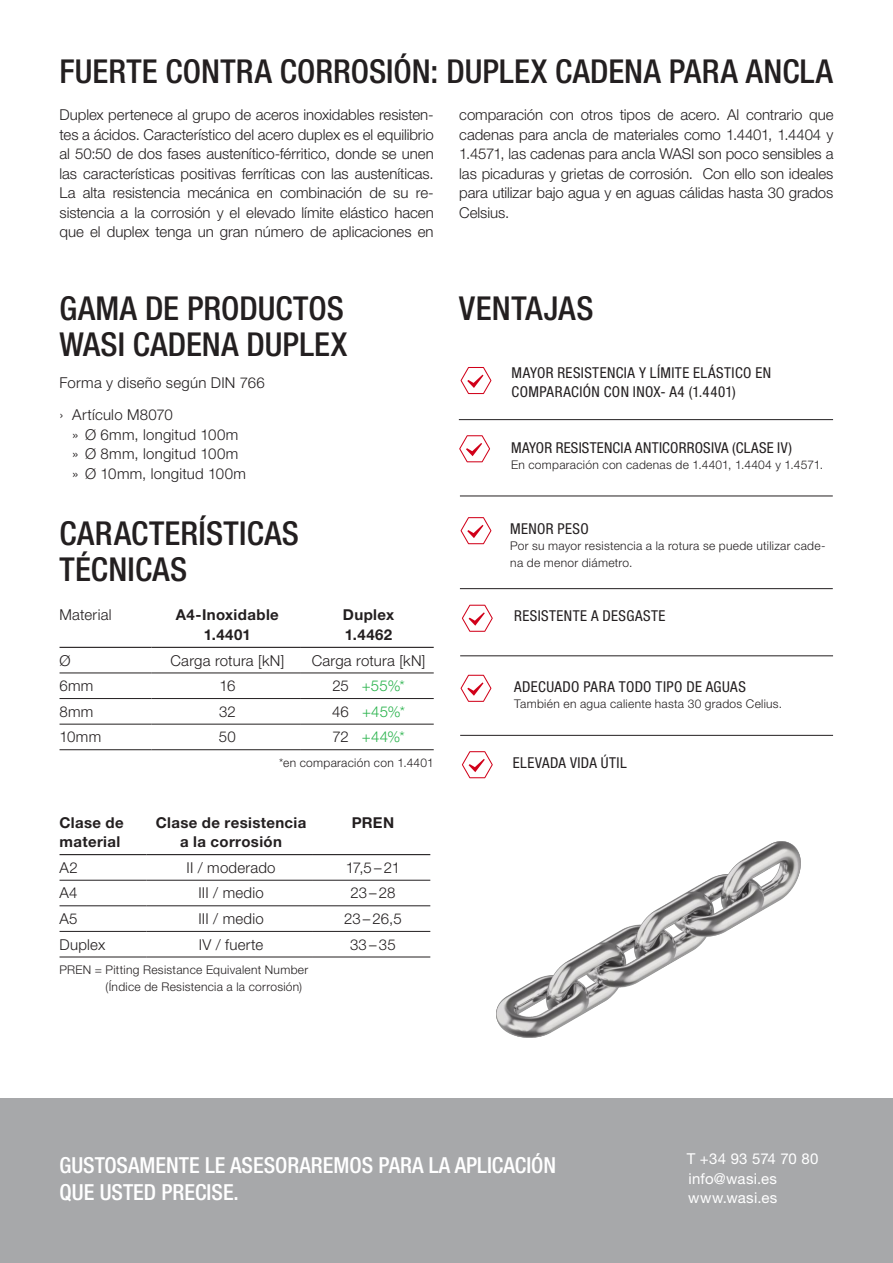
<style>
.page{position:relative;width:893px;height:1263px;background:#fff}
.page>*{position:absolute;margin:0;border:0;box-sizing:border-box;transform-origin:0 0}
.t1{font:500 condensed 33px/36.3px "Helvetica Neue LT Std";letter-spacing:.005em;color:#231f20}
.t2{font:500 condensed 22.2px/26.5px "Helvetica Neue LT Std";color:#fff}
.t3{font:300 15px/19.5px "Helvetica Neue LT Std";letter-spacing:.01em;color:#231f20;text-align:justify}
.t4{font:condensed 15px/19.5px "Helvetica Neue LT Std";letter-spacing:.025em;color:#231f20}
.t5{font:700 15px/19.5px "Helvetica Neue LT Std";letter-spacing:.025em;color:#231f20;text-align:center}
.t6{font:15px/19.5px "Helvetica Neue LT Std";letter-spacing:.015em;color:#fff}
.t7{font:300 15px "Helvetica Neue LT Std";letter-spacing:.01em;color:#28b24b}
.t8{font:300 12px/16.5px "Helvetica Neue LT Std";letter-spacing:.025em;color:#231f20}
.s1{color:#231f20}
</style>
<div class="page">
<div style="left:0;top:1098px;width:893px;height:165px;background:#a7a8aa"></div>
<hr style="left:60px;top:673px;width:91px;height:1px;background:#231f20">
<hr style="left:151px;top:673px;width:150px;height:1px;background:#231f20">
<hr style="left:301px;top:673px;width:133px;height:1px;background:#231f20">
<hr style="left:60px;top:698px;width:91px;height:1px;background:#231f20">
<hr style="left:151px;top:698px;width:150px;height:1px;background:#231f20">
<hr style="left:301px;top:698px;width:133px;height:1px;background:#231f20">
<hr style="left:60px;top:724px;width:91px;height:1px;background:#231f20">
<hr style="left:151px;top:724px;width:150px;height:1px;background:#231f20">
<hr style="left:301px;top:724px;width:133px;height:1px;background:#231f20">
<hr style="left:60px;top:749px;width:91px;height:1px;background:#231f20">
<hr style="left:151px;top:749px;width:150px;height:1px;background:#231f20">
<hr style="left:301px;top:749px;width:133px;height:1px;background:#231f20">
<hr style="left:60px;top:647px;width:91px;height:1px;background:#231f20">
<hr style="left:151px;top:647px;width:150px;height:1px;background:#231f20">
<hr style="left:301px;top:647px;width:133px;height:1px;background:#231f20">
<svg style="left:460px;top:367px;width:31px;height:27px"></svg>
<hr style="left:459px;top:419px;width:374px;height:1px;background:#231f20">
<svg style="left:460px;top:517px;width:31px;height:27px"></svg>
<svg style="left:462px;top:605px;width:31px;height:27px"></svg>
<svg style="left:460px;top:675px;width:31px;height:27px"></svg>
<svg style="left:462px;top:751px;width:31px;height:27px"></svg>
<hr style="left:460px;top:496px;width:373px;height:1px;background:#231f20">
<hr style="left:460px;top:655px;width:373px;height:1px;background:#231f20">
<hr style="left:460px;top:735px;width:373px;height:1px;background:#231f20">
<img style="left:497px;top:842px;width:304px;height:195px">
<svg style="left:459px;top:435px;width:31px;height:27px"></svg>
<hr style="left:460px;top:588px;width:373px;height:1px;background:#231f20">
<hr style="left:60px;top:880px;width:87px;height:1px;background:#231f20">
<hr style="left:147px;top:880px;width:166px;height:1px;background:#231f20">
<hr style="left:313px;top:880px;width:117px;height:1px;background:#231f20">
<hr style="left:60px;top:905px;width:87px;height:1px;background:#231f20">
<hr style="left:147px;top:905px;width:166px;height:1px;background:#231f20">
<hr style="left:313px;top:905px;width:117px;height:1px;background:#231f20">
<hr style="left:60px;top:931px;width:87px;height:1px;background:#231f20">
<hr style="left:147px;top:931px;width:166px;height:1px;background:#231f20">
<hr style="left:313px;top:931px;width:117px;height:1px;background:#231f20">
<hr style="left:60px;top:957px;width:87px;height:1px;background:#231f20">
<hr style="left:147px;top:957px;width:166px;height:1px;background:#231f20">
<hr style="left:313px;top:957px;width:117px;height:1px;background:#231f20">
<hr style="left:60px;top:854px;width:87px;height:1px;background:#231f20">
<hr style="left:147px;top:854px;width:166px;height:1px;background:#231f20">
<hr style="left:313px;top:854px;width:117px;height:1px;background:#231f20">
<h1 class="t1" style="left:60px;top:53px;width:775px">FUERTE CONTRA CORROSIÓN: DUPLEX CADENA PARA ANCLA</h1>
<p class="t3" style="left:60px;top:105px;width:376px">Duplex pertenece al grupo de aceros inoxidables resisten&shy;tes a ácidos. Característico del acero duplex es el equilibrio al 50:50 de dos fases austenítico-férritico, donde se unen las características positivas ferríticas con las austeníticas.<br>La alta resistencia mecánica en combinación de su re&shy;sistencia a la corrosión y el elevado límite elástico hacen que el duplex tenga un gran número de aplicaciones en</p>
<p class="t3" style="left:459px;top:105px;width:376px">comparación con otros tipos de acero. Al contrario que cadenas para ancla de materiales como 1.4401, 1.4404 y 1.4571, las cadenas para ancla WASI son poco sensibles a las picaduras y grietas de corrosión. Con ello son ideales para utilizar bajo agua y en aguas cálidas hasta 30 grados Celsius.</p>
<h1 class="t1" style="left:60px;top:290px;width:289px">GAMA DE PRODUCTOS<br>WASI CADENA DUPLEX</h1>
<h1 class="t1" style="left:459px;top:290px;width:136px">VENTAJAS</h1>
<p class="t3" style="left:60px;top:373px;width:207px">Forma y diseño según DIN 766</p>
<p class="t3" style="left:72px;top:405px;width:175px;text-align:left;text-indent:-13px">› Artículo M8070<br>» Ø 6mm, longitud 100m » Ø 8mm, longitud 100m » Ø 10mm, longitud 100m</p>
<h1 class="t1" style="left:60px;top:514px;width:241px">CARACTERÍSTICAS<br>TÉCNICAS</h1>
<p class="t3" style="left:60px;top:605px;width:54px">Material</p>
<p class="t5" style="left:176px;top:605px;width:105px">A4-Inoxidable<br>1.4401</p>
<p class="t5" style="left:343px;top:605px;width:53px;text-align:left">Duplex<br>1.4462</p>
<p class="t3" style="left:60px;top:650px;width:13px">Ø</p>
<p class="t3" style="left:171px;top:650px;width:115px">Carga rotura [kN]</p>
<p class="t3" style="left:312px;top:650px;width:115px">Carga rotura [kN]</p>
<p class="t3" style="left:60px;top:676px;width:35px">6mm</p>
<p class="t3" style="left:219px;top:676px;width:17px">16</p>
<p class="t7" style="left:332px;top:677px;width:74px"><span class="s1">25</span> +55%*</p>
<p class="t3" style="left:60px;top:701px;width:35px">8mm</p>
<p class="t3" style="left:219px;top:701px;width:18px">32</p>
<p class="t7" style="left:332px;top:702px;width:74px"><span class="s1">46</span> +45%*</p>
<p class="t3" style="left:60px;top:727px;width:43px">10mm</p>
<p class="t3" style="left:219px;top:727px;width:18px">50</p>
<p class="t7" style="left:332px;top:728px;width:74px"><span class="s1">72</span> +44%*</p>
<p class="t8" style="left:279px;top:754px;width:156px">*en comparación con 1.4401</p>
<p class="t5" style="left:60px;top:812px;width:66px;text-align:left">Clase de material</p>
<p class="t5" style="left:156px;top:812px;width:152px">Clase de resistencia a la corrosión</p>
<p class="t5" style="left:352px;top:812px;width:44px">PREN</p>
<p class="t3" style="left:60px;top:857px;width:20px">A2</p>
<p class="t3" style="left:187px;top:857px;width:91px">II / moderado</p>
<p class="t3" style="left:346px;top:857px;width:56px">17,5 – 21</p>
<p class="t3" style="left:60px;top:883px;width:19px">A4</p>
<p class="t3" style="left:198px;top:883px;width:67px">III / medio</p>
<p class="t3" style="left:350px;top:883px;width:46px">23–28</p>
<p class="t3" style="left:60px;top:908px;width:19px">A5</p>
<p class="t3" style="left:198px;top:908px;width:67px">III / medio</p>
<p class="t3" style="left:344px;top:908px;width:59px">23 – 26,5</p>
<p class="t3" style="left:60px;top:934px;width:47px">Duplex</p>
<p class="t3" style="left:199px;top:934px;width:66px">IV / fuerte</p>
<p class="t3" style="left:350px;top:934px;width:47px">33–35</p>
<p class="t8" style="left:106px;top:961px;width:204px;text-indent:-46px">PREN = Pitting Resistance Equivalent Number (Índice de Resistencia a la corrosión)</p>
<p class="t4" style="left:512px;top:362px;width:261px">MAYOR RESISTENCIA Y LÍMITE ELÁSTICO EN<br>COMPARACIÓN CON INOX- A4 (1.4401)</p>
<p class="t4" style="left:511px;top:438px;width:282px">MAYOR RESISTENCIA ANTICORROSIVA (CLASE IV)</p>
<p class="t8" style="left:511px;top:457px;width:314px">En comparación con cadenas de 1.4401, 1.4404 y 1.4571.</p>
<p class="t4" style="left:510px;top:518px;width:80px">MENOR PESO</p>
<p class="t8" style="left:510px;top:537px;width:317px">Por su mayor resistencia a la rotura se puede utilizar cade&shy;na de menor diámetro.</p>
<p class="t4" style="left:514px;top:605px;width:153px">RESISTENTE A DESGASTE</p>
<p class="t4" style="left:514px;top:677px;width:233px">ADECUADO PARA TODO TIPO DE AGUAS</p>
<p class="t8" style="left:514px;top:695px;width:269px">También en agua caliente hasta 30 grados Celius.</p>
<p class="t4" style="left:513px;top:753px;width:115px">ELEVADA VIDA ÚTIL</p>
<h2 class="t2" style="left:60px;top:1152px;width:498px">GUSTOSAMENTE LE ASESORAREMOS PARA LA APLICACIÓN<br>QUE USTED PRECISE.</h2>
<p class="t6" style="left:687px;top:1149px;width:133px">T +34 93 574 70 80 info@wasi.es www.wasi.es</p>
</div>
